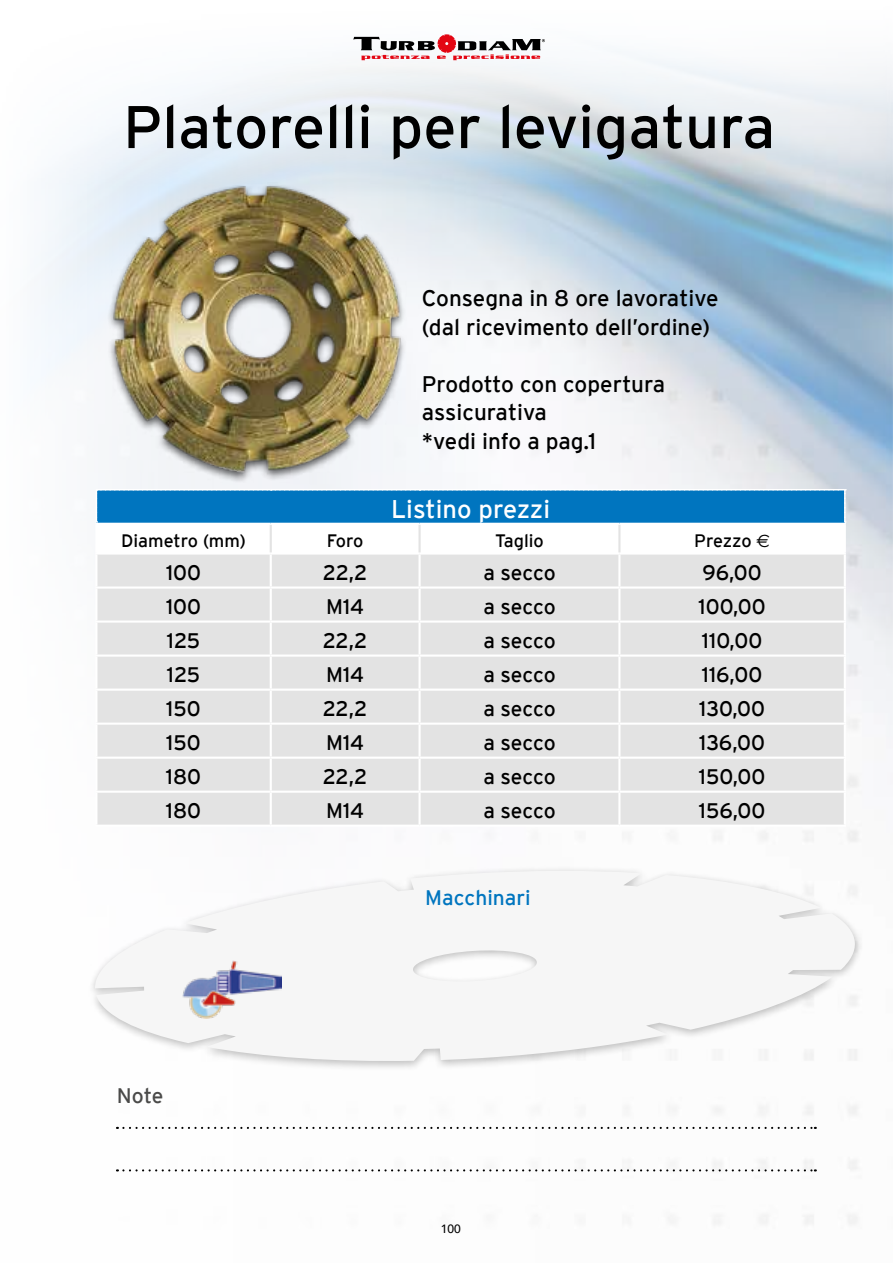
<style>
.page{position:relative;width:893px;height:1263px;background:#fff}
.page>*{position:absolute;margin:0;border:0;box-sizing:border-box;transform-origin:0 0}
.t1{font:60px "Interstate";color:#000}
.t2{font:25.5px "Interstate";color:#fff}
.t3{font:22.5px/28.5px "Interstate";color:#000}
.t4{font:21px "Interstate";color:#000}
.t5{font:21px "Interstate";color:#0075bf}
.t6{font:21px "Interstate";color:#4a4a49}
.t7{font:18px "Interstate";color:#000}
.t8{font:500 12px "Avenir";color:#000}
.s1{font-family:"Euro Sans"}
</style>
<div class="page">
<img style="left:41px;top:51px;width:852px;height:1173px">
<div style="left:87px;top:865px;width:776px;height:206px;background:#000;opacity:.25"></div>
<div style="left:94px;top:870px;width:761px;height:192px;background:#f6f6f6"></div>
<svg style="left:353px;top:34px;width:192px;height:26px"></svg>
<div style="left:97px;top:555px;width:747px;height:270px;background:#e3e3e3"></div>
<svg style="left:96px;top:489px;width:750px;height:63px"></svg>
<hr style="left:95px;top:555px;width:2px;height:31px;background:#fff">
<hr style="left:270px;top:555px;width:2px;height:31px;background:#fff">
<hr style="left:418px;top:555px;width:3px;height:31px;background:#fff">
<hr style="left:618px;top:555px;width:2px;height:31px;background:#fff">
<hr style="left:844px;top:555px;width:2px;height:31px;background:#fff">
<hr style="left:95px;top:589px;width:2px;height:31px;background:#fff">
<hr style="left:270px;top:589px;width:2px;height:31px;background:#fff">
<hr style="left:418px;top:589px;width:3px;height:31px;background:#fff">
<hr style="left:618px;top:589px;width:2px;height:31px;background:#fff">
<hr style="left:844px;top:589px;width:2px;height:31px;background:#fff">
<hr style="left:95px;top:623px;width:2px;height:31px;background:#fff">
<hr style="left:270px;top:623px;width:2px;height:31px;background:#fff">
<hr style="left:418px;top:623px;width:3px;height:31px;background:#fff">
<hr style="left:618px;top:623px;width:2px;height:31px;background:#fff">
<hr style="left:844px;top:623px;width:2px;height:31px;background:#fff">
<hr style="left:95px;top:657px;width:2px;height:31px;background:#fff">
<hr style="left:270px;top:657px;width:2px;height:31px;background:#fff">
<hr style="left:418px;top:657px;width:3px;height:31px;background:#fff">
<hr style="left:618px;top:657px;width:2px;height:31px;background:#fff">
<hr style="left:844px;top:657px;width:2px;height:31px;background:#fff">
<hr style="left:95px;top:691px;width:2px;height:31px;background:#fff">
<hr style="left:270px;top:691px;width:2px;height:31px;background:#fff">
<hr style="left:418px;top:691px;width:3px;height:31px;background:#fff">
<hr style="left:618px;top:691px;width:2px;height:31px;background:#fff">
<hr style="left:844px;top:691px;width:2px;height:31px;background:#fff">
<hr style="left:95px;top:725px;width:2px;height:31px;background:#fff">
<hr style="left:270px;top:725px;width:2px;height:31px;background:#fff">
<hr style="left:418px;top:725px;width:3px;height:31px;background:#fff">
<hr style="left:618px;top:725px;width:2px;height:31px;background:#fff">
<hr style="left:844px;top:725px;width:2px;height:31px;background:#fff">
<hr style="left:95px;top:759px;width:2px;height:32px;background:#fff">
<hr style="left:270px;top:759px;width:2px;height:32px;background:#fff">
<hr style="left:418px;top:759px;width:3px;height:32px;background:#fff">
<hr style="left:618px;top:759px;width:2px;height:32px;background:#fff">
<hr style="left:844px;top:759px;width:2px;height:32px;background:#fff">
<hr style="left:95px;top:793px;width:2px;height:32px;background:#fff">
<hr style="left:270px;top:793px;width:2px;height:32px;background:#fff">
<hr style="left:418px;top:793px;width:3px;height:32px;background:#fff">
<hr style="left:618px;top:793px;width:2px;height:32px;background:#fff">
<hr style="left:844px;top:793px;width:2px;height:32px;background:#fff">
<hr style="left:95px;top:523px;width:176px;height:2px;background:#fff">
<hr style="left:95px;top:525px;width:2px;height:27px;background:#fff">
<hr style="left:271px;top:523px;width:149px;height:2px;background:#fff">
<hr style="left:420px;top:523px;width:199px;height:2px;background:#fff">
<hr style="left:619px;top:523px;width:227px;height:2px;background:#fff">
<hr style="left:844px;top:525px;width:2px;height:27px;background:#fff">
<hr style="left:95px;top:552px;width:176px;height:3px;background:#fff">
<hr style="left:271px;top:552px;width:149px;height:3px;background:#fff">
<hr style="left:420px;top:552px;width:199px;height:3px;background:#fff">
<hr style="left:619px;top:552px;width:227px;height:3px;background:#fff">
<hr style="left:95px;top:586px;width:176px;height:3px;background:#fff">
<hr style="left:271px;top:586px;width:149px;height:3px;background:#fff">
<hr style="left:420px;top:586px;width:199px;height:3px;background:#fff">
<hr style="left:619px;top:586px;width:227px;height:3px;background:#fff">
<hr style="left:95px;top:620px;width:176px;height:3px;background:#fff">
<hr style="left:271px;top:620px;width:149px;height:3px;background:#fff">
<hr style="left:420px;top:620px;width:199px;height:3px;background:#fff">
<hr style="left:619px;top:620px;width:227px;height:3px;background:#fff">
<hr style="left:95px;top:654px;width:176px;height:3px;background:#fff">
<hr style="left:271px;top:654px;width:149px;height:3px;background:#fff">
<hr style="left:420px;top:654px;width:199px;height:3px;background:#fff">
<hr style="left:619px;top:654px;width:227px;height:3px;background:#fff">
<hr style="left:95px;top:688px;width:176px;height:3px;background:#fff">
<hr style="left:271px;top:688px;width:149px;height:3px;background:#fff">
<hr style="left:420px;top:688px;width:199px;height:3px;background:#fff">
<hr style="left:619px;top:688px;width:227px;height:3px;background:#fff">
<hr style="left:95px;top:722px;width:176px;height:3px;background:#fff">
<hr style="left:271px;top:722px;width:149px;height:3px;background:#fff">
<hr style="left:420px;top:722px;width:199px;height:3px;background:#fff">
<hr style="left:619px;top:722px;width:227px;height:3px;background:#fff">
<hr style="left:95px;top:756px;width:176px;height:3px;background:#fff">
<hr style="left:271px;top:756px;width:149px;height:3px;background:#fff">
<hr style="left:420px;top:756px;width:199px;height:3px;background:#fff">
<hr style="left:619px;top:756px;width:227px;height:3px;background:#fff">
<hr style="left:95px;top:791px;width:176px;height:2px;background:#fff">
<hr style="left:271px;top:791px;width:149px;height:2px;background:#fff">
<hr style="left:420px;top:791px;width:199px;height:2px;background:#fff">
<hr style="left:619px;top:791px;width:227px;height:2px;background:#fff">
<hr style="left:95px;top:825px;width:176px;height:2px;background:#fff">
<hr style="left:271px;top:825px;width:149px;height:2px;background:#fff">
<hr style="left:420px;top:825px;width:199px;height:2px;background:#fff">
<hr style="left:619px;top:825px;width:227px;height:2px;background:#fff">
<hr style="left:270px;top:525px;width:2px;height:27px;background:#e3e3e3">
<hr style="left:418px;top:525px;width:3px;height:27px;background:#e3e3e3">
<hr style="left:618px;top:525px;width:2px;height:27px;background:#e3e3e3">
<svg style="left:117px;top:1127px;width:699px;height:2px"></svg>
<svg style="left:117px;top:1169px;width:699px;height:2px"></svg>
<img style="left:183px;top:960px;width:99px;height:59px">
<img style="left:106px;top:181px;width:301px;height:296px">
<h1 class="t1" style="left:123px;top:93px;width:654px">Platorelli per levigatura</h1>
<p class="t3" style="left:422px;top:284px;width:298px">Consegna in 8 ore lavorative (dal ricevimento dell’ordine)</p>
<p class="t3" style="left:422px;top:369px;width:245px">Prodotto con copertura assicurativa<br>*vedi info a pag.1</p>
<p class="t2" style="left:391px;top:494px;width:161px">Listino prezzi</p>
<p class="t7" style="left:121px;top:530px;width:126px">Diametro (mm)</p>
<p class="t7" style="left:327px;top:530px;width:38px">Foro</p>
<p class="t7" style="left:495px;top:530px;width:50px">Taglio</p>
<p class="t7" style="left:694px;top:530px;width:77px">Prezzo <span class="s1">€</span></p>
<p class="t4" style="left:166px;top:561px;width:36px">100</p>
<p class="t4" style="left:323px;top:561px;width:46px">22,2</p>
<p class="t4" style="left:483px;top:561px;width:74px">a secco</p>
<p class="t4" style="left:703px;top:561px;width:61px">96,00</p>
<p class="t4" style="left:166px;top:595px;width:36px">100</p>
<p class="t4" style="left:326px;top:595px;width:40px">M14</p>
<p class="t4" style="left:483px;top:595px;width:74px">a secco</p>
<p class="t4" style="left:699px;top:595px;width:68px">100,00</p>
<p class="t4" style="left:167px;top:629px;width:35px">125</p>
<p class="t4" style="left:323px;top:629px;width:46px">22,2</p>
<p class="t4" style="left:483px;top:629px;width:74px">a secco</p>
<p class="t4" style="left:702px;top:629px;width:62px">110,00</p>
<p class="t4" style="left:167px;top:663px;width:35px">125</p>
<p class="t4" style="left:326px;top:663px;width:40px">M14</p>
<p class="t4" style="left:483px;top:663px;width:74px">a secco</p>
<p class="t4" style="left:702px;top:663px;width:62px">116,00</p>
<p class="t4" style="left:166px;top:697px;width:36px">150</p>
<p class="t4" style="left:323px;top:697px;width:46px">22,2</p>
<p class="t4" style="left:483px;top:697px;width:74px">a secco</p>
<p class="t4" style="left:699px;top:697px;width:67px">130,00</p>
<p class="t4" style="left:166px;top:731px;width:36px">150</p>
<p class="t4" style="left:326px;top:731px;width:40px">M14</p>
<p class="t4" style="left:483px;top:731px;width:74px">a secco</p>
<p class="t4" style="left:699px;top:731px;width:67px">136,00</p>
<p class="t4" style="left:166px;top:765px;width:37px">180</p>
<p class="t4" style="left:323px;top:765px;width:46px">22,2</p>
<p class="t4" style="left:483px;top:765px;width:74px">a secco</p>
<p class="t4" style="left:699px;top:765px;width:68px">150,00</p>
<p class="t4" style="left:166px;top:799px;width:37px">180</p>
<p class="t4" style="left:326px;top:799px;width:40px">M14</p>
<p class="t4" style="left:483px;top:799px;width:74px">a secco</p>
<p class="t4" style="left:699px;top:799px;width:68px">156,00</p>
<p class="t6" style="left:117px;top:1084px;width:48px">Note</p>
<p class="t5" style="left:425px;top:886px;width:107px">Macchinari</p>
<p class="t8" style="left:441px;top:1219px;width:22px">100</p>
</div>
